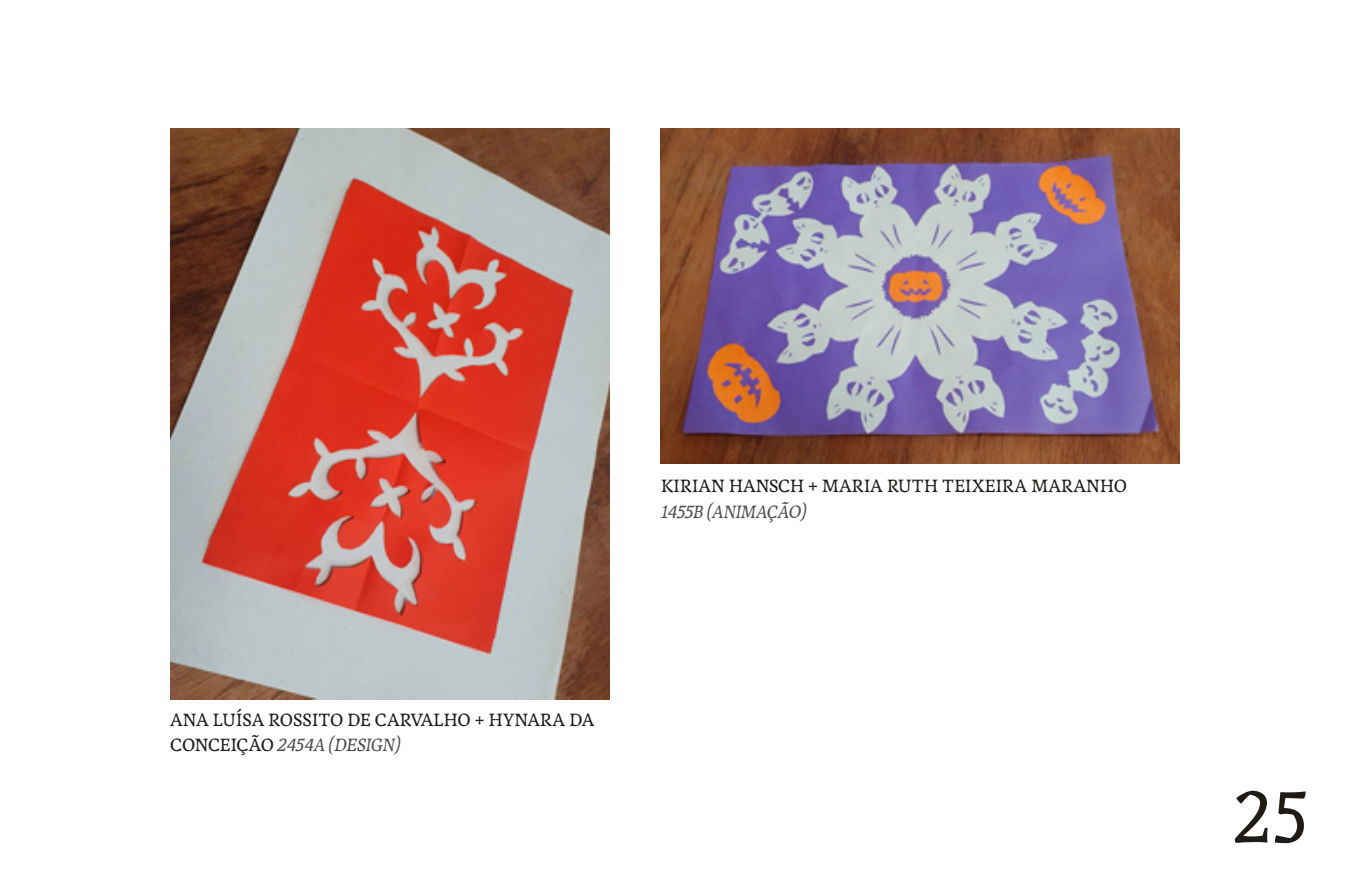
<style>
.page{position:relative;width:1347px;height:881px;background:#fff}
.page>*{position:absolute;margin:0;border:0;box-sizing:border-box;transform-origin:0 0}
.t1{font:85.75px "Leluja Original";color:#1f1c18}
.t2{font:21px/25.9px "Leluja Original";color:#1f1c18}
.t3{font:italic 21px "Leluja Original";letter-spacing:.01em;color:#4f4c4a}
.s1{font-style:italic;color:#4f4c4a}
</style>
<div class="page">
<img style="left:661px;top:129px;width:518px;height:334px">
<img style="left:170px;top:129px;width:439px;height:570px">
<p class="t2" style="left:661px;top:472px;width:467px">KIRIAN HANSCH + MARIA RUTH TEIXEIRA MARANHO</p>
<p class="t3" style="left:661px;top:499px;width:147px">1455B (ANIMAÇÃO)</p>
<p class="t2" style="left:170px;top:705px;width:426px">ANA LUÍSA ROSSITO DE CARVALHO + HYNARA DA<br>CONCEIÇÃO <span class="s1">2454A (DESIGN)</span></p>
<h1 class="t1" style="left:1234px;top:763px;width:76px">25</h1>
</div>
